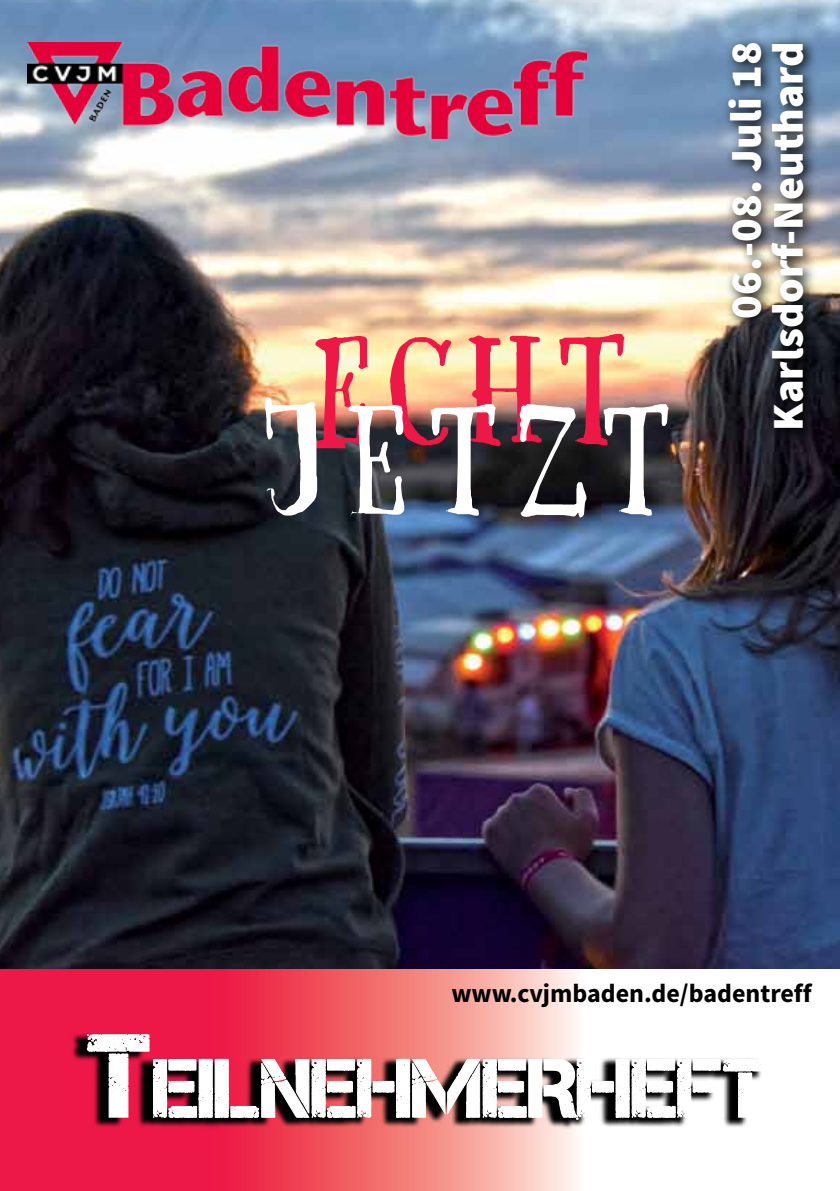
<style>
.page{position:relative;width:840px;height:1191px;background:#fff}
.page>*{position:absolute;margin:0;border:0;box-sizing:border-box;transform-origin:0 0}
.t1{font:164.2px "Goodlife Serif";letter-spacing:.1em;color:#fff}
.t2{font:164.2px "Goodlife Serif";color:#ed1846}
.t3{font:82.6px "Captureit";color:#fff}
.t4{font:900 44px/42px "Source Sans Pro";color:#fff;text-align:right}
.t5{font:700 26px "Source Sans Pro";color:#000}
.s1{font-size:118px}
</style>
<div class="page">
<img style="left:0;top:0;width:839px;height:969px">
<svg style="left:0;top:969px;width:576px;height:222px;background:#f15168"></svg>
<img style="left:71px;top:1033px;width:676px;height:96px">
<svg style="left:86px;top:1033px;width:676px;height:87px"></svg>
<img style="left:721px;top:36px;width:96px;height:407px">
<img style="left:27px;top:43px;width:559px;height:96px">
<h1 class="t2" style="left:305px;top:294px;width:323px">ECHT</h1>
<h1 class="t1" style="left:261px;top:364px;width:412px">JETZT</h1>
<p class="t4" style="left:724px;top:431px;width:391px;rotate:-90deg">06.-08. Juli 18<br>Karlsdorf-Neuthard</p>
<p class="t5" style="left:451px;top:975px;width:362px">www.cvjmbaden.de/badentreff</p>
<h2 class="t3" style="left:87px;top:1042px;width:680px"><span class="s1">T</span>EILNEHMERHEFT</h2>
</div>
